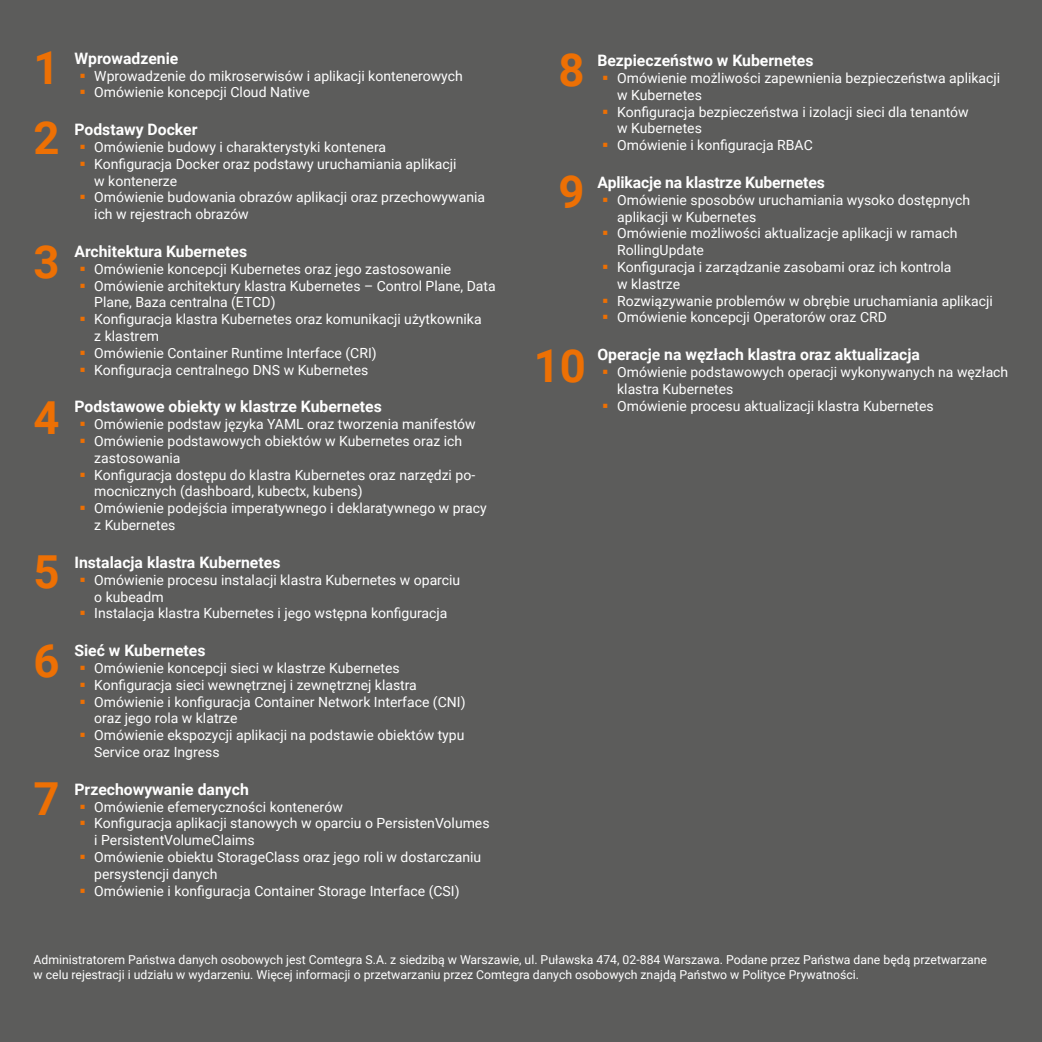
<style>
.page{position:relative;width:1042px;height:1042px;background:#5c5c5b}
.page>*{position:absolute;margin:0;border:0;box-sizing:border-box;transform-origin:0 0}
.t1{font:700 45.5px/69.8px "Roboto";color:#ed7004}
.t2{font:700 15.75px "Roboto";color:#fff}
.t3{font:14px/16.8px "Roboto";color:#fff}
.t4{font:12.25px/14.7px "Roboto";color:#fff}
</style>
<div class="page">
<h1 class="t1" style="left:34px;top:32px;width:28px">1<br>2</h1>
<h1 class="t1" style="left:34px;top:226px;width:28px">3</h1>
<h1 class="t1" style="left:34px;top:381px;width:28px">4</h1>
<h1 class="t1" style="left:34px;top:526px;width:28px;line-height:89.1px">5<br>6</h1>
<h1 class="t1" style="left:34px;top:762px;width:28px">7</h1>
<p class="t2" style="left:74px;top:47px;width:105px">Wprowadzenie</p>
<p class="t3" style="left:94px;top:67px;width:370px">Wprowadzenie do mikroserwisów i aplikacji kontenerowych<br>Omówienie koncepcji Cloud Native</p>
<p class="t2" style="left:74px;top:119px;width:125px">Podstawy Docker</p>
<p class="t3" style="left:94px;top:138px;width:392px">Omówienie budowy i charakterystyki kontenera<br>Konfiguracja Docker oraz podstawy uruchamiania aplikacji<br>w kontenerze<br>Omówienie budowania obrazów aplikacji oraz przechowywania ich w rejestrach obrazów</p>
<p class="t2" style="left:74px;top:240px;width:174px">Architektura Kubernetes</p>
<p class="t3" style="left:94px;top:260px;width:403px">Omówienie koncepcji Kubernetes oraz jego zastosowanie Omówienie architektury klastra Kubernetes – Control Plane, Data Plane, Baza centralna (ETCD)<br>Konfiguracja klastra Kubernetes oraz komunikacji użytkownika<br>z klastrem<br>Omówienie Container Runtime Interface (CRI)<br>Konfiguracja centralnego DNS w Kubernetes</p>
<p class="t2" style="left:74px;top:396px;width:309px">Podstawowe obiekty w klastrze Kubernetes</p>
<p class="t3" style="left:94px;top:415px;width:394px">Omówienie podstaw języka YAML oraz tworzenia manifestów Omówienie podstawowych obiektów w Kubernetes oraz ich zastosowania<br>Konfiguracja dostępu do klastra Kubernetes oraz narzędzi po&shy;mocnicznych (dashboard, kubectx, kubens)<br>Omówienie podejścia imperatywnego i deklaratywnego w pracy z Kubernetes</p>
<p class="t2" style="left:74px;top:551px;width:207px">Instalacja klastra Kubernetes</p>
<p class="t3" style="left:94px;top:571px;width:367px">Omówienie procesu instalacji klastra Kubernetes w oparciu o kubeadm<br>Instalacja klastra Kubernetes i jego wstępna konfiguracja</p>
<p class="t2" style="left:74px;top:639px;width:133px">Sieć w Kubernetes</p>
<p class="t3" style="left:94px;top:659px;width:373px">Omówienie koncepcji sieci w klastrze Kubernetes Konfiguracja sieci wewnętrznej i zewnętrznej klastra Omówienie i konfiguracja Container Network Interface (CNI) oraz jego rola w klatrze<br>Omówienie ekspozycji aplikacji na podstawie obiektów typu Service oraz Ingress</p>
<p class="t2" style="left:74px;top:778px;width:176px">Przechowywanie danych</p>
<p class="t3" style="left:94px;top:797px;width:397px">Omówienie efemeryczności kontenerów<br>Konfiguracja aplikacji stanowych w oparciu o PersistenVolumes i PersistentVolumeClaims<br>Omówienie obiektu StorageClass oraz jego roli w dostarczaniu persystencji danych<br>Omówienie i konfiguracja Container Storage Interface (CSI)</p>
<h1 class="t1" style="left:558px;top:33px;width:28px">8</h1>
<h1 class="t1" style="left:558px;top:155px;width:28px">9</h1>
<h1 class="t1" style="left:534px;top:329px;width:54px">10</h1>
<p class="t2" style="left:597px;top:49px;width:218px">Bezpieczeństwo w Kubernetes</p>
<p class="t3" style="left:617px;top:69px;width:385px">Omówienie możliwości zapewnienia bezpieczeństwa aplikacji w Kubernetes<br>Konfiguracja bezpieczeństwa i izolacji sieci dla tenantów<br>w Kubernetes<br>Omówienie i konfiguracja RBAC</p>
<p class="t2" style="left:597px;top:171px;width:229px">Aplikacje na klastrze Kubernetes</p>
<p class="t3" style="left:617px;top:191px;width:377px">Omówienie sposobów uruchamiania wysoko dostępnych aplikacji w Kubernetes<br>Omówienie możliwości aktualizacje aplikacji w ramach RollingUpdate<br>Konfiguracja i zarządzanie zasobami oraz ich kontrola<br>w klastrze<br>Rozwiązywanie problemów w obrębie uruchamiania aplikacji Omówienie koncepcji Operatorów oraz CRD</p>
<p class="t2" style="left:597px;top:343px;width:324px">Operacje na węzłach klastra oraz aktualizacja</p>
<p class="t3" style="left:617px;top:363px;width:393px">Omówienie podstawowych operacji wykonywanych na węzłach klastra Kubernetes<br>Omówienie procesu aktualizacji klastra Kubernetes</p>
<p class="t4" style="left:34px;top:951px;width:955px">Administratorem Państwa danych osobowych jest Comtegra S.A. z siedzibą w Warszawie, ul. Puławska 474, 02-884 Warszawa. Podane przez Państwa dane będą przetwarzane w celu rejestracji i udziału w wydarzeniu. Więcej informacji o przetwarzaniu przez Comtegra danych osobowych znajdą Państwo w Polityce Prywatności.</p>
</div>
